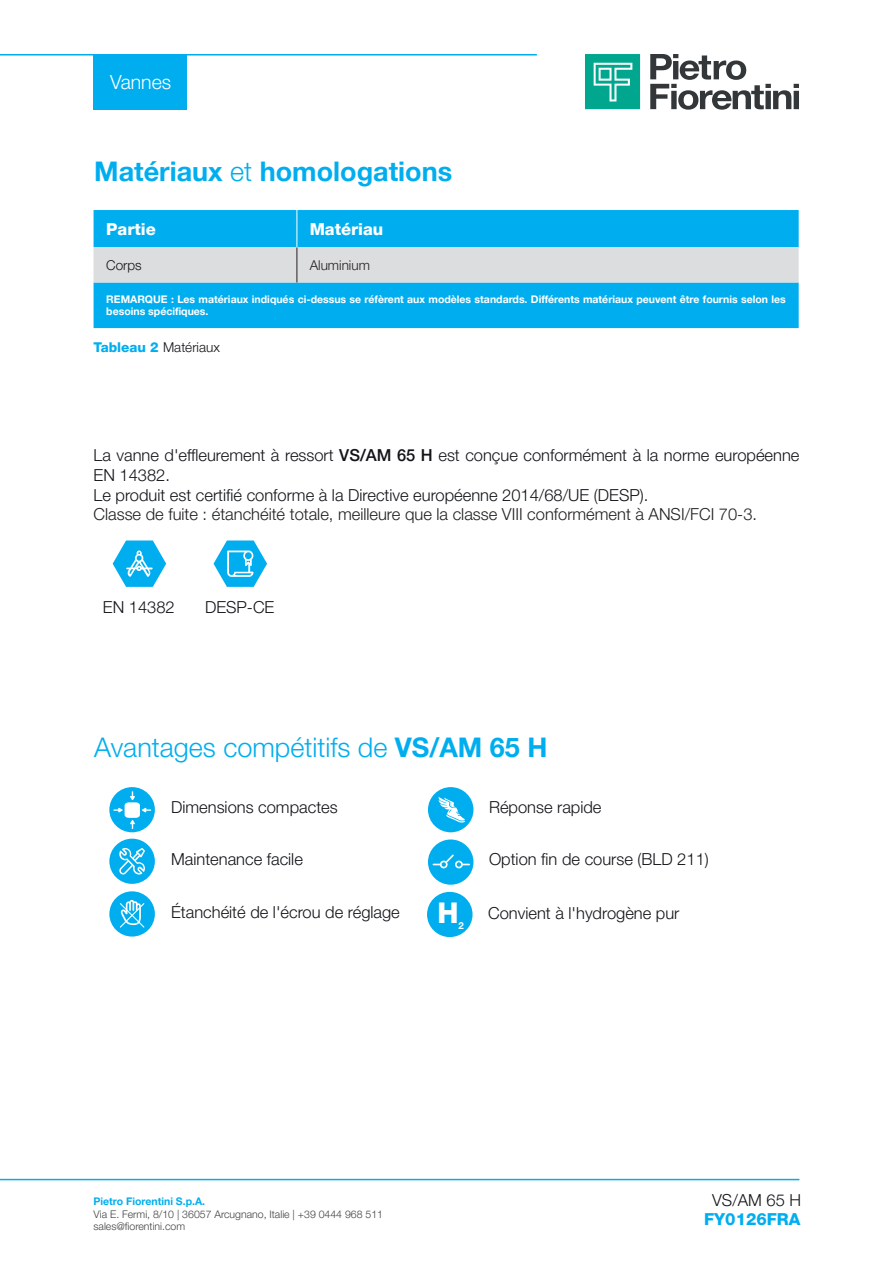
<style>
.page{position:relative;width:893px;height:1263px;background:#fff}
.page>*{position:absolute;margin:0;border:0;box-sizing:border-box;transform-origin:0 0}
.testo_tabella{font:800 28.5px "Helvetica Neue LT Pro";color:#fff}
.Titoletto{font:300 27px "Helvetica Neue LT Pro";color:#00aeef}
.Titoletto-2{font:700 27px "Helvetica Neue LT Pro";color:#00aeef}
.t1{font:300 19.5px "Helvetica Neue LT Pro";color:#fff}
.Testo{font:300 16.5px/19.8px "Helvetica Neue LT Pro";color:#121418}
.bullet_non_puntato{font:300 16.5px "Helvetica Neue LT Pro";color:#121418}
.Testo-2{font:300 16.5px "Helvetica Neue LT Pro";color:#231f20}
.titoli_tabella_bianc{font:800 16.5px "Helvetica Neue LT Pro";color:#fff}
.titoletto_technische{font:800 16.5px "Helvetica Neue LT Pro";color:#00aeef}
.testo_sciolto{font:300 16.5px "Helvetica Neue LT Pro";color:#121418}
.testo_tabella-2{font:300 13.5px "Helvetica Neue LT Pro";color:#121418}
.testo_tabella-3{font:300 13.5px "Helvetica Neue LT Pro";color:#231f20}
.testo_tabella-4{font:700 10.5px/12.6px "Helvetica Neue LT Pro";color:#fff}
.t2{font:300 10.5px/12.6px "Helvetica Neue LT Pro";color:#414243}
.t3{font:700 10.5px "Helvetica Neue LT Pro";color:#00aeef}
.testo_tabella-5{font:700 9.6px "Helvetica Neue LT Pro";color:#fff}
.s1{font-weight:300}
.s2{font-weight:800;color:#00aeef}
.s3{font-weight:500}
.s4{font-weight:700}
</style>
<div class="page">
<hr style="left:0;top:54px;width:537px;height:2px;background:#00aeef">
<hr style="left:0;top:1179px;width:799px;height:1px;background:#00aeef">
<svg style="left:650px;top:54px;width:149px;height:56px"></svg>
<svg style="left:585px;top:54px;width:55px;height:55px;background:#25b39e"></svg>
<div style="left:94px;top:55px;width:93px;height:55px;background:#00aeef"></div>
<div style="left:94px;top:210px;width:705px;height:118px;background:#00aeef"></div>
<div style="left:94px;top:247px;width:705px;height:35px;background:#dcdddf"></div>
<hr style="left:297px;top:247px;width:1px;height:35px;background:#231f20">
<hr style="left:297px;top:210px;width:1px;height:37px;background:#fff">
<svg style="left:113px;top:540px;width:53px;height:47px"></svg>
<svg style="left:214px;top:540px;width:53px;height:47px"></svg>
<div style="left:109px;top:787px;width:46px;height:45px;background:#00aeef;border-radius:50%"></div>
<svg style="left:113px;top:791px;width:38px;height:38px"></svg>
<div style="left:428px;top:839px;width:45px;height:46px;background:#00aeef;border-radius:50%"></div>
<svg style="left:433px;top:854px;width:37px;height:14px"></svg>
<div style="left:428px;top:787px;width:45px;height:45px;background:#00aeef;border-radius:50%"></div>
<svg style="left:438px;top:797px;width:27px;height:25px"></svg>
<div style="left:109px;top:839px;width:46px;height:45px;background:#00aeef;border-radius:50%"></div>
<svg style="left:119px;top:848px;width:26px;height:26px"></svg>
<div style="left:109px;top:891px;width:46px;height:45px;background:#00aeef;border-radius:50%"></div>
<svg style="left:119px;top:899px;width:26px;height:29px"></svg>
<div style="left:427px;top:892px;width:46px;height:45px;background:#00aeef;border-radius:50%"></div>
<p class="t1" style="left:110px;top:70px;width:63px">Vannes</p>
<p class="Titoletto-2" style="left:94px;top:155px;width:359px">Matériaux <span class="s1">et</span> homologations</p>
<p class="titoli_tabella_bianc" style="left:106px;top:219px;width:51px">Partie</p>
<p class="titoli_tabella_bianc" style="left:310px;top:219px;width:75px">Matériau</p>
<p class="testo_tabella-2" style="left:106px;top:257px;width:37px">Corps</p>
<p class="testo_tabella-3" style="left:310px;top:257px;width:62px">Aluminium</p>
<p class="testo_tabella-4" style="left:106px;top:292px;width:681px">REMARQUE : Les matériaux indiqués ci-dessus se réfèrent aux modèles standards. Différents matériaux peuvent être fournis selon les besoins spécifiques.</p>
<p class="testo_tabella-2" style="left:94px;top:339px;width:128px"><span class="s2">Tableau 2</span> Matériaux</p>
<p class="Testo" style="left:94px;top:445px;width:707px">La vanne d'effleurement à ressort <span class="s3">VS/AM 65 H</span> est conçue conformément à la norme européenne<br>EN 14382.</p>
<p class="Testo" style="left:94px;top:485px;width:556px">Le produit est certifié conforme à la Directive européenne 2014/68/UE (DESP).</p>
<p class="Testo-2" style="left:94px;top:504px;width:665px">Classe de fuite : étanchéité totale, meilleure que la classe VIII conformément à ANSI/FCI 70-3.</p>
<p class="bullet_non_puntato" style="left:103px;top:597px;width:73px">EN 14382</p>
<p class="bullet_non_puntato" style="left:205px;top:597px;width:71px">DESP-CE</p>
<p class="Titoletto" style="left:94px;top:731px;width:455px">Avantages compétitifs de <span class="s4">VS/AM 65 H</span></p>
<p class="bullet_non_puntato" style="left:171px;top:797px;width:168px">Dimensions compactes</p>
<p class="bullet_non_puntato" style="left:171px;top:849px;width:133px">Maintenance facile</p>
<p class="bullet_non_puntato" style="left:171px;top:902px;width:230px">Étanchéité de l'écrou de réglage</p>
<p class="bullet_non_puntato" style="left:489px;top:797px;width:114px">Réponse rapide</p>
<p class="bullet_non_puntato" style="left:489px;top:849px;width:221px">Option fin de course (BLD 211)</p>
<p class="testo_tabella" style="left:437px;top:896px;width:23px">H</p>
<p class="Testo" style="left:488px;top:903px;width:193px">Convient à l'hydrogène pur</p>
<p class="testo_tabella-5" style="left:459px;top:919px;width:7px">2</p>
<p class="t3" style="left:94px;top:1195px;width:113px">Pietro Fiorentini S.p.A.</p>
<p class="t2" style="left:94px;top:1207px;width:291px">Via E. Fermi, 8/10 | 36057 Arcugnano, Italie | +39 0444 968 511 sales@fiorentini.com</p>
<p class="testo_sciolto" style="left:712px;top:1190px;width:90px">VS/AM 65 H</p>
<p class="titoletto_technische" style="left:704px;top:1209px;width:98px">FY0126FRA</p>
</div>
